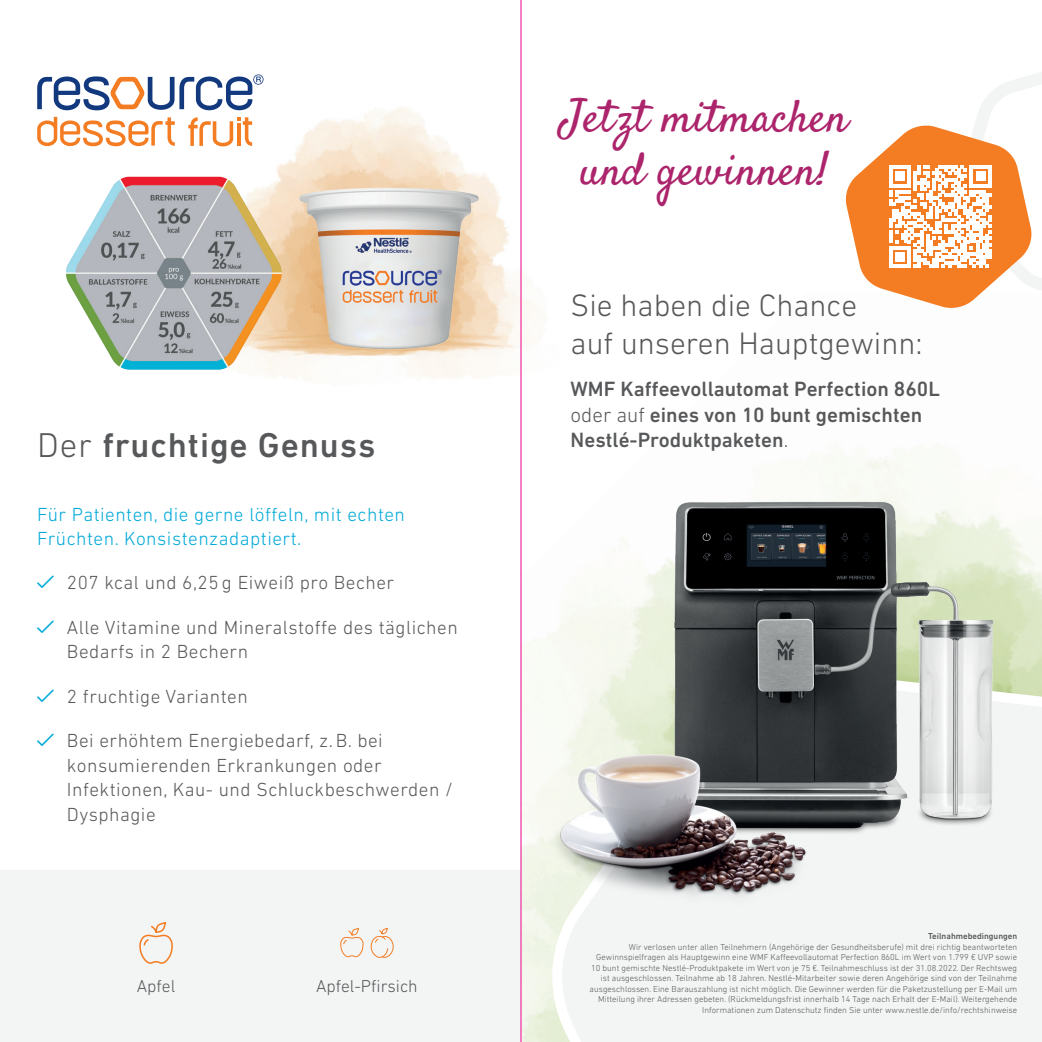
<style>
.page{position:relative;width:1042px;height:1042px;background:#fff}
.page>*{position:absolute;margin:0;border:0;box-sizing:border-box;transform-origin:0 0}
.t1{font:45.5px/52.5px "Satisfy";color:#ac246b;text-align:center}
.t2{font:500 35px "DIN Next LT Pro";letter-spacing:.025em;color:#57585a}
.t3{font:300 31.5px/38.5px "DIN Next LT Pro";color:#57585a}
.t4{font:500 21px/25.2px "DIN Next LT Pro";color:#57585a}
.t5{font:300 19.25px/24.5px "DIN Next LT Pro";letter-spacing:.025em;color:#57585a}
.t6{font:300 19.25px/24.5px "DIN Next LT Pro";letter-spacing:.025em;color:#00a9d8}
.t7{font:300 17.5px "DIN Next LT Pro";color:#57585a}
.t8{font:300 8.75px/10.5px "DIN Next LT Pro";color:#57585a;text-align:right}
.t9{font:500 8.75px "DIN Next LT Pro";color:#57585a}
.s1{font-weight:300}
</style>
<div class="page">
<img style="left:206px;top:37px;width:343px;height:386px">
<div style="left:539px;top:660px;width:503px;height:382px;background:#f3f5f5"></div>
<img style="left:294px;top:181px;width:191px;height:177px">
<svg style="left:37px;top:74px;width:227px;height:36px"></svg>
<svg style="left:188px;top:117px;width:64px;height:29px"></svg>
<hr style="left:237px;top:124px;width:3px;height:22px;background:#f47d23">
<svg style="left:37px;top:117px;width:138px;height:29px"></svg>
<img style="left:66px;top:174px;width:218px;height:198px">
<div style="left:0;top:871px;width:521px;height:171px;background:#f3f5f5"></div>
<svg style="left:139px;top:922px;width:34px;height:42px"></svg>
<svg style="left:370px;top:928px;width:24px;height:30px"></svg>
<svg style="left:340px;top:928px;width:24px;height:29px"></svg>
<svg style="left:845px;top:72px;width:197px;height:236px"></svg>
<img style="left:592px;top:501px;width:450px;height:383px">
<img style="left:548px;top:713px;width:290px;height:194px">
<hr style="left:521px;top:0;width:1px;height:1042px;background:#ed028c">
<h2 class="t2" style="left:37px;top:424px;width:340px"><span class="s1">Der</span> fruchtige Genuss</h2>
<h3 class="t6" style="left:37px;top:501px;width:369px">Für Patienten, die gerne löffeln, mit echten<br>Früchten. Konsistenzadaptiert.</h3>
<h3 class="t5" style="left:67px;top:570px;width:329px">207 kcal und 6,25 g Eiweiß pro Becher</h3>
<h3 class="t5" style="left:67px;top:615px;width:392px">Alle Vitamine und Mineralstoffe des täglichen<br>Bedarfs in 2 Bechern</h3>
<h3 class="t5" style="left:67px;top:683px;width:182px">2 fruchtige Varianten</h3>
<h3 class="t5" style="left:67px;top:728px;width:387px">Bei erhöhtem Energiebedarf, z. B. bei konsumierenden Erkrankungen oder<br>Infektionen, Kau- und Schluckbeschwerden /<br>Dysphagie</h3>
<h3 class="t7" style="left:137px;top:976px;width:40px">Apfel</h3>
<h3 class="t7" style="left:316px;top:976px;width:103px">Apfel-Pfirsich</h3>
<h1 class="t1" style="left:561px;top:95px;width:289px">Jetzt mitmachen und gewinnen!</h1>
<h3 class="t3" style="left:570px;top:286px;width:354px">Sie haben die Chance<br>auf unseren Hauptgewinn:</h3>
<h3 class="t4" style="left:570px;top:377px;width:371px">WMF Kaffeevollautomat Perfection 860L <span class="s1">oder auf</span> eines von 10 bunt gemischten<br>Nestlé-Produktpaketen<span class="s1">.</span></h3>
<p class="t9" style="left:928px;top:931px;width:91px">Teilnahmebedingungen</p>
<p class="t8" style="left:589px;top:941px;width:429px">Wir verlosen unter allen Teilnehmern (Angehörige der Gesundheitsberufe) mit drei richtig beantworteten Gewinnspielfragen als Hauptgewinn eine WMF Kaffeevollautomat Perfection 860L im Wert von 1.799 € UVP sowie 10 bunt gemischte Nestlé-Produktpakete im Wert von je 75 €. Teilnahmeschluss ist der 31.08.2022. Der Rechtsweg ist ausgeschlossen. Teilnahme ab 18 Jahren. Nestlé-Mitarbeiter sowie deren Angehörige sind von der Teilnahme ausgeschlossen. Eine Barauszahlung ist nicht möglich. Die Gewinner werden für die Paketzustellung per E-Mail um Mitteilung ihrer Adressen gebeten. (Rückmeldungsfrist innerhalb 14 Tage nach Erhalt der E-Mail). Weitergehende Informationen zum Datenschutz finden Sie unter www.nestle.de/info/rechtshinweise</p>
</div>
